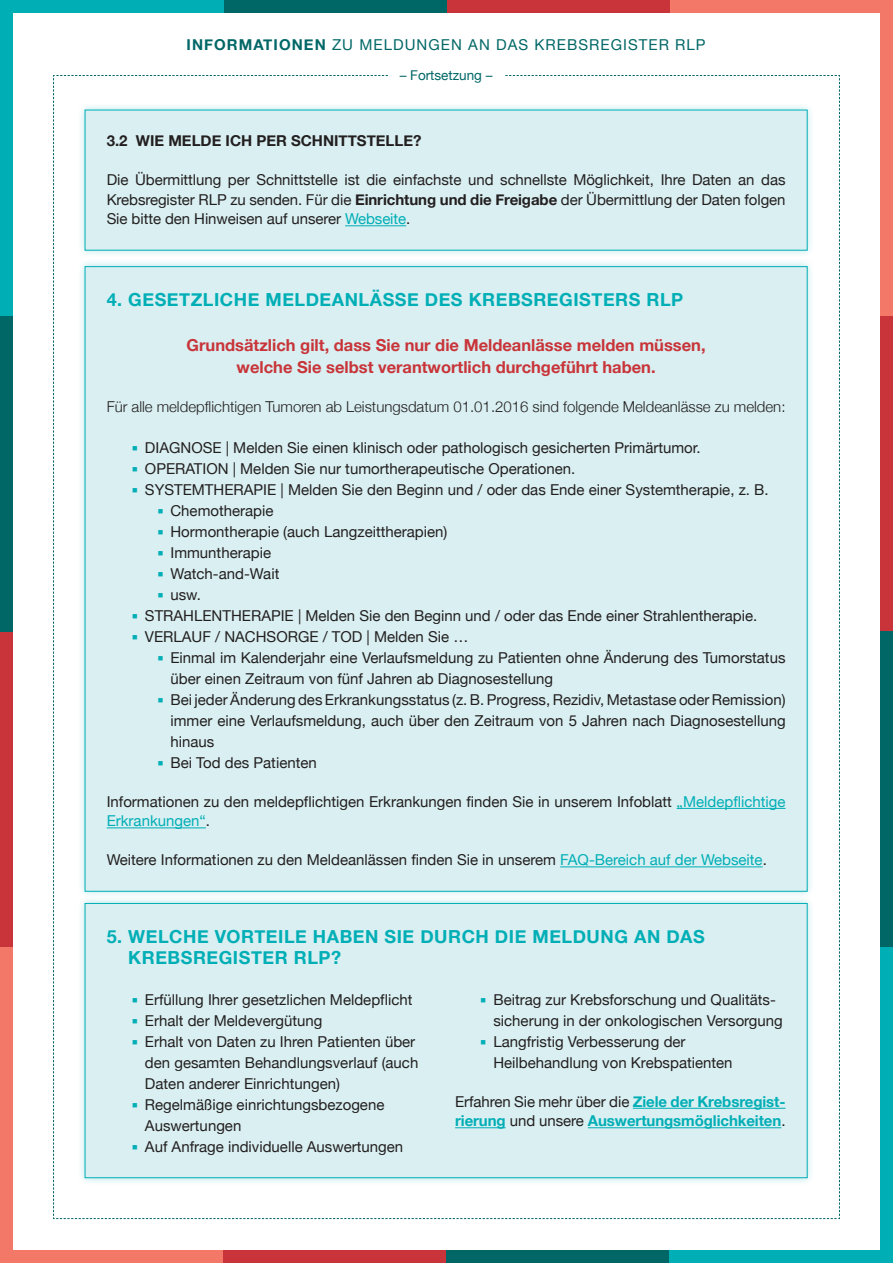
<style>
.page{position:relative;width:893px;height:1263px;background:#fff}
.page>*{position:absolute;margin:0;border:0;box-sizing:border-box;transform-origin:0 0}
.t1{font:700 18px/21.6px "Helvetica Neue";letter-spacing:.03em;color:#00aeb6}
.t2{font:700 16.5px/22.5px "Helvetica Neue";color:#c83439;text-align:center}
.t3{font:15px/21px "Helvetica Neue";color:#231f20}
.t4{font:300 15px "Helvetica Neue";color:#231f20}
.t5{font:700 15px/19.5px "Helvetica Neue";letter-spacing:-.005em;color:#00aeb6}
.t6{font:15px "Helvetica Neue";letter-spacing:.07em;color:#006766}
.t7{font:700 15px "Helvetica Neue";color:#231f20}
.t8{font:13.5px "Helvetica Neue";color:#006766}
.s1{font-weight:700}
.s2{color:#00aeb6}
.s3{font-weight:400;color:#231f20}
</style>
<div class="page">
<div style="left:0;top:1250px;width:223px;height:13px;background:#f37867"></div>
<div style="left:223px;top:1250px;width:223px;height:13px;background:#c83439"></div>
<div style="left:446px;top:1250px;width:224px;height:13px;background:#006766"></div>
<div style="left:670px;top:1250px;width:223px;height:13px;background:#00aeb6"></div>
<div style="left:880px;top:0;width:13px;height:316px;background:#f37867"></div>
<div style="left:880px;top:316px;width:13px;height:315px;background:#c83439"></div>
<div style="left:880px;top:631px;width:13px;height:316px;background:#006766"></div>
<div style="left:880px;top:947px;width:13px;height:316px;background:#00aeb6"></div>
<div style="left:670px;top:0;width:223px;height:13px;background:#f37867"></div>
<div style="left:446px;top:0;width:224px;height:13px;background:#c83439"></div>
<div style="left:223px;top:0;width:223px;height:13px;background:#006766"></div>
<div style="left:0;top:0;width:223px;height:13px;background:#00aeb6"></div>
<div style="left:0;top:947px;width:13px;height:316px;background:#f37867"></div>
<div style="left:0;top:631px;width:13px;height:316px;background:#c83439"></div>
<div style="left:0;top:316px;width:13px;height:315px;background:#006766"></div>
<div style="left:0;top:0;width:13px;height:316px;background:#00aeb6"></div>
<div style="left:77px;top:102px;width:738px;height:156px;background:#00aeb6;opacity:.3"></div>
<div style="left:85px;top:110px;width:722px;height:140px;background:#d9eff1"></div>
<hr style="left:345px;top:225px;width:61px;height:1px;background:#00aeb6">
<div style="left:77px;top:258px;width:738px;height:641px;background:#00aeb6;opacity:.3"></div>
<div style="left:85px;top:267px;width:722px;height:624px;background:#d9eff1"></div>
<hr style="left:677px;top:808px;width:108px;height:1px;background:#00aeb6">
<hr style="left:107px;top:827px;width:99px;height:1px;background:#00aeb6">
<hr style="left:560px;top:866px;width:203px;height:1px;background:#00aeb6">
<div style="left:77px;top:895px;width:738px;height:291px;background:#00aeb6;opacity:.3"></div>
<div style="left:85px;top:903px;width:722px;height:275px;background:#d9eff1"></div>
<hr style="left:633px;top:1108px;width:152px;height:1px;background:#00aeb6">
<hr style="left:455px;top:1127px;width:51px;height:1px;background:#00aeb6">
<hr style="left:588px;top:1127px;width:193px;height:1px;background:#00aeb6">
<div style="left:85px;top:903px;width:722px;height:275px;border:1px solid #00aeb6"></div>
<p class="t6" style="left:187px;top:34px;width:521px"><span class="s1">INFORMATIONEN</span> ZU MELDUNGEN AN DAS KREBSREGISTER RLP</p>
<p class="t8" style="left:400px;top:65px;width:94px">– Fortsetzung –</p>
<p class="t7" style="left:107px;top:129px;width:316px">3.2 WIE MELDE ICH PER SCHNITTSTELLE?</p>
<p class="t3" style="left:107px;top:171px;width:680px;line-height:19.5px;text-align:justify">Die Übermittlung per Schnittstelle ist die einfachste und schnellste Möglichkeit, Ihre Daten an das Krebsregister RLP zu senden. Für die <span class="s1">Einrichtung und die Freigabe</span> der Übermittlung der Daten folgen Sie bitte den Hinweisen auf unserer <span class="s2">Webseite</span>.</p>
<p class="t1" style="left:107px;top:289px;width:578px">4. GESETZLICHE MELDEANLÄSSE DES KREBSREGISTERS RLP</p>
<p class="t2" style="left:187px;top:334px;width:520px">Grundsätzlich gilt, dass Sie nur die Meldeanlässe melden müssen, welche Sie selbst verantwortlich durchgeführt haben.</p>
<p class="t4" style="left:107px;top:395px;width:680px">Für alle meldepflichtigen Tumoren ab Leistungsdatum 01.01.2016 sind folgende Meldeanlässe zu melden:</p>
<p class="t3" style="left:132px;top:438px;width:570px"><span class="s2">■</span> DIAGNOSE | Melden Sie einen klinisch oder pathologisch gesicherten Primärtumor.</p>
<p class="t3" style="left:132px;top:459px;width:445px"><span class="s2">■</span> OPERATION | Melden Sie nur tumortherapeutische Operationen.</p>
<p class="t3" style="left:132px;top:480px;width:638px"><span class="s2">■</span> SYSTEMTHERAPIE | Melden Sie den Beginn und / oder das Ende einer Systemtherapie, z. B.</p>
<p class="t3" style="left:158px;top:501px;width:117px"><span class="s2">■</span> Chemotherapie</p>
<p class="t3" style="left:158px;top:522px;width:291px"><span class="s2">■</span> Hormontherapie (auch Langzeittherapien)</p>
<p class="t3" style="left:158px;top:543px;width:115px"><span class="s2">■</span> Immuntherapie</p>
<p class="t3" style="left:158px;top:564px;width:123px"><span class="s2">■</span> Watch-and-Wait</p>
<p class="t3" style="left:158px;top:585px;width:45px"><span class="s2">■</span> usw.</p>
<p class="t3" style="left:132px;top:606px;width:627px"><span class="s2">■</span> STRAHLENTHERAPIE | Melden Sie den Beginn und / oder das Ende einer Strahlentherapie.</p>
<p class="t3" style="left:132px;top:627px;width:338px"><span class="s2">■</span> VERLAUF / NACHSORGE / TOD | Melden Sie …</p>
<p class="t3" style="left:170px;top:648px;width:617px;text-indent:-13px"><span class="s2">■</span> Einmal im Kalenderjahr eine Verlaufsmeldung zu Patienten ohne Änderung des Tumorstatus über einen Zeitraum von fünf Jahren ab Diagnosestellung</p>
<p class="t3" style="left:170px;top:690px;width:617px;text-align:justify;text-indent:-13px"><span class="s2">■</span> Bei jeder Änderung des Erkrankungsstatus (z. B. Progress, Rezidiv, Metastase oder Remission) immer eine Verlaufsmeldung, auch über den Zeitraum von 5 Jahren nach Diagnosestellung hinaus</p>
<p class="t3" style="left:158px;top:753px;width:161px"><span class="s2">■</span> Bei Tod des Patienten</p>
<p class="t3" style="left:107px;top:793px;width:680px;line-height:19.5px">Informationen zu den meldepflichtigen Erkrankungen finden Sie in unserem Infoblatt <span class="s2">„Meldepflichtige<br>Erkrankungen“</span>.</p>
<p class="t3" style="left:107px;top:850px;width:662px">Weitere Informationen zu den Meldeanlässen finden Sie in unserem <span class="s2">FAQ-Bereich auf der Webseite</span>.</p>
<p class="t1" style="left:128px;top:926px;width:578px;text-indent:-22px">5. WELCHE VORTEILE HABEN SIE DURCH DIE MELDUNG AN DAS<br>KREBSREGISTER RLP?</p>
<p class="t3" style="left:132px;top:990px;width:282px"><span class="s2">■</span> Erfüllung Ihrer gesetzlichen Meldepflicht</p>
<p class="t3" style="left:132px;top:1011px;width:192px"><span class="s2">■</span> Erhalt der Meldevergütung</p>
<p class="t3" style="left:145px;top:1032px;width:275px;text-indent:-13px"><span class="s2">■</span> Erhalt von Daten zu Ihren Patienten über den gesamten Behandlungsverlauf (auch<br>Daten anderer Einrichtungen)</p>
<p class="t3" style="left:145px;top:1095px;width:241px;text-indent:-13px"><span class="s2">■</span> Regelmäßige einrichtungsbezogene<br>Auswertungen</p>
<p class="t3" style="left:132px;top:1137px;width:273px"><span class="s2">■</span> Auf Anfrage individuelle Auswertungen</p>
<p class="t3" style="left:493px;top:990px;width:291px;text-indent:-13px"><span class="s2">■</span> Beitrag zur Krebsforschung und Qualitäts&shy;sicherung in der onkologischen Versorgung</p>
<p class="t3" style="left:493px;top:1032px;width:241px;text-indent:-13px"><span class="s2">■</span> Langfristig Verbesserung der<br>Heilbehandlung von Krebspatienten</p>
<p class="t5" style="left:455px;top:1092px;width:332px"><span class="s3">Erfahren Sie mehr über die</span> Ziele der Krebsregist&shy;rierung <span class="s3">und unsere</span> Auswertungsmöglichkeiten<span class="s3">.</span></p>
</div>
